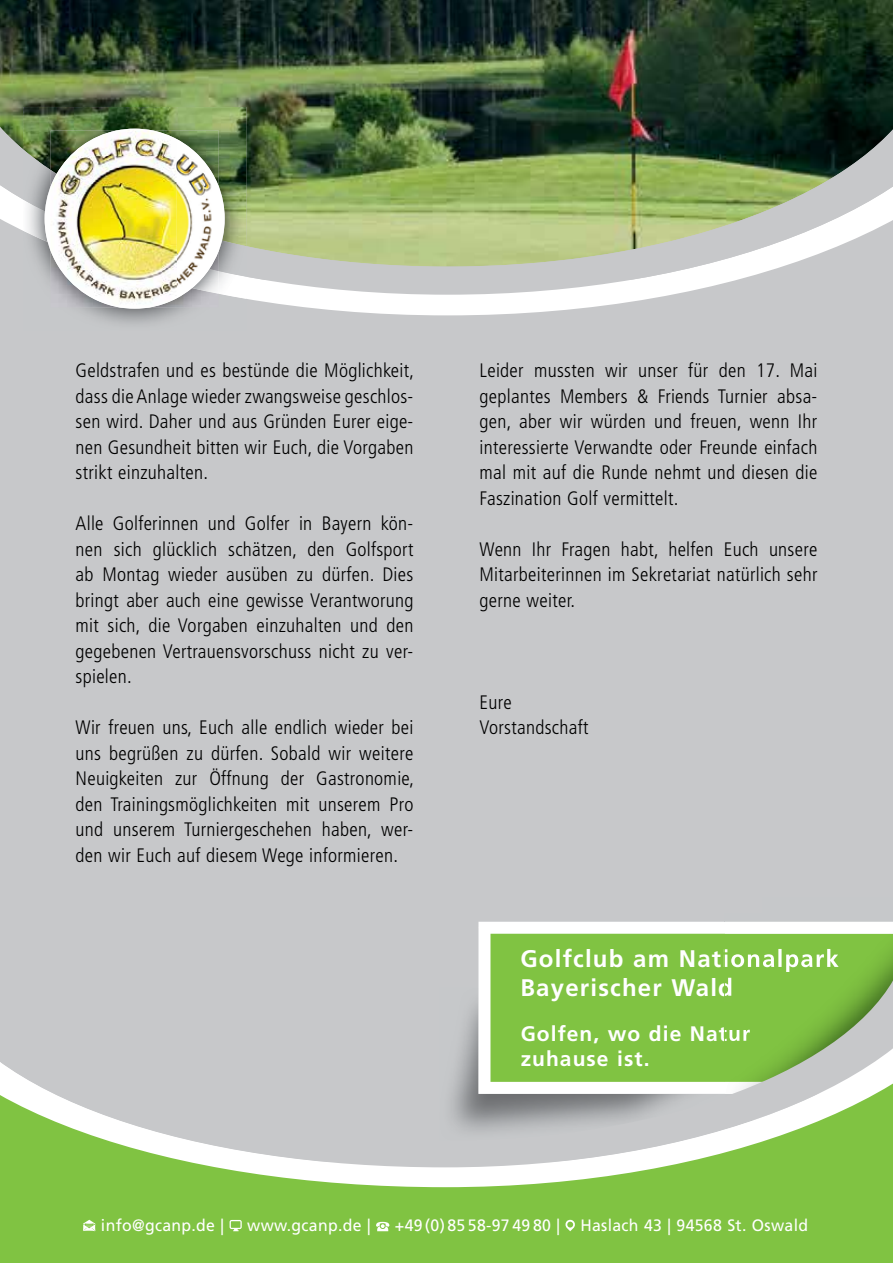
<style>
.page{position:relative;width:893px;height:1263px;background:#fff}
.page>*{position:absolute;margin:0;border:0;box-sizing:border-box;transform-origin:0 0}
.t1{font:700 24px/28.8px "Frutiger LT Std";letter-spacing:.05em;color:#fff}
.t2{font:700 21px/25.2px "Frutiger LT Std";letter-spacing:.05em;color:#fff}
.t3{font:300 condensed 19.5px/25.5px "Frutiger LT Std";letter-spacing:.015em;color:#000;text-align:justify}
.t4{font:16.5px "Frutiger LT Std";letter-spacing:.02em;color:#fff;scale:.96 1}
</style>
<div class="page">
<img style="left:0;top:0;width:893px;height:89px">
<div style="left:0;top:315px;width:893px;height:655px;background:#c7c8ca"></div>
<svg style="left:0;top:295px;width:893px;height:20px;fill:#c7c8ca"></svg>
<img style="left:0;top:89px;width:893px;height:206px">
<img style="left:23px;top:107px;width:223px;height:42px">
<img style="left:23px;top:299px;width:223px;height:31px">
<img style="left:23px;top:277px;width:223px;height:22px">
<img style="left:23px;top:149px;width:223px;height:128px">
<img style="left:177px;top:131px;width:42px;height:8px">
<img style="left:177px;top:298px;width:42px;height:9px">
<img style="left:51px;top:131px;width:126px;height:176px">
<img style="left:176px;top:139px;width:43px;height:159px">
<div style="left:0;top:1187px;width:893px;height:76px;background:#80c342"></div>
<div style="left:762px;top:898px;width:131px;height:15px;background:#c6c8ca"></div>
<svg style="left:83px;top:1220px;width:12px;height:11px"></svg>
<svg style="left:230px;top:1220px;width:12px;height:11px"></svg>
<svg style="left:376px;top:1222px;width:13px;height:9px"></svg>
<svg style="left:565px;top:1219px;width:10px;height:12px"></svg>
<svg style="left:478px;top:922px;width:77px;height:48px;fill:#80c342"></svg>
<img style="left:725px;top:913px;width:168px;height:9px">
<svg style="left:555px;top:922px;width:338px;height:48px"></svg>
<svg style="left:0;top:1167px;width:893px;height:20px;fill:#80c342"></svg>
<svg style="left:0;top:970px;width:893px;height:197px;background:#b4c9a3"></svg>
<p class="t3" style="left:76px;top:358px;width:340px">Geldstrafen und es bestünde die Möglichkeit, dass die Anlage wieder zwangsweise geschlos&shy;sen wird. Daher und aus Gründen Eurer eige&shy;nen Gesundheit bitten wir Euch, die Vorgaben strikt einzuhalten.</p>
<p class="t3" style="left:76px;top:511px;width:339px">Alle Golferinnen und Golfer in Bayern kön&shy;nen sich glücklich schätzen, den Golfsport ab Montag wieder ausüben zu dürfen. Dies bringt aber auch eine gewisse Verantworung mit sich, die Vorgaben einzuhalten und den gegebenen Vertrauensvorschuss nicht zu ver&shy;spielen.</p>
<p class="t3" style="left:76px;top:715px;width:340px">Wir freuen uns, Euch alle endlich wieder bei uns begrüßen zu dürfen. Sobald wir weitere Neuigkeiten zur Öffnung der Gastronomie, den Trainingsmöglichkeiten mit unserem Pro und unserem Turniergeschehen haben, wer&shy;den wir Euch auf diesem Wege informieren.</p>
<p class="t3" style="left:480px;top:358px;width:339px">Leider mussten wir unser für den 17. Mai geplantes Members &amp; Friends Turnier absa&shy;gen, aber wir würden und freuen, wenn Ihr interessierte Verwandte oder Freunde einfach mal mit auf die Runde nehmt und diesen die Faszination Golf vermittelt.</p>
<p class="t3" style="left:480px;top:537px;width:339px">Wenn Ihr Fragen habt, helfen Euch unsere Mitarbeiterinnen im Sekretariat natürlich sehr gerne weiter.</p>
<p class="t3" style="left:480px;top:690px;width:110px">Eure<br>Vorstandschaft</p>
<p class="t1" style="left:520px;top:944px;width:320px">Golfclub am Nationalpark<br>Bayerischer Wald</p>
<p class="t2" style="left:521px;top:1021px;width:231px">Golfen, wo die Natur zuhause ist.</p>
<p class="t4" style="left:101px;top:1216px;width:130px">info@gcanp.de |</p>
<p class="t4" style="left:247px;top:1216px;width:130px">www.gcanp.de |</p>
<p class="t4" style="left:395px;top:1216px;width:432px">+49 (0) 85 58-97 49 80 | Haslach 43 | 94568 St. Oswald</p>
</div>
